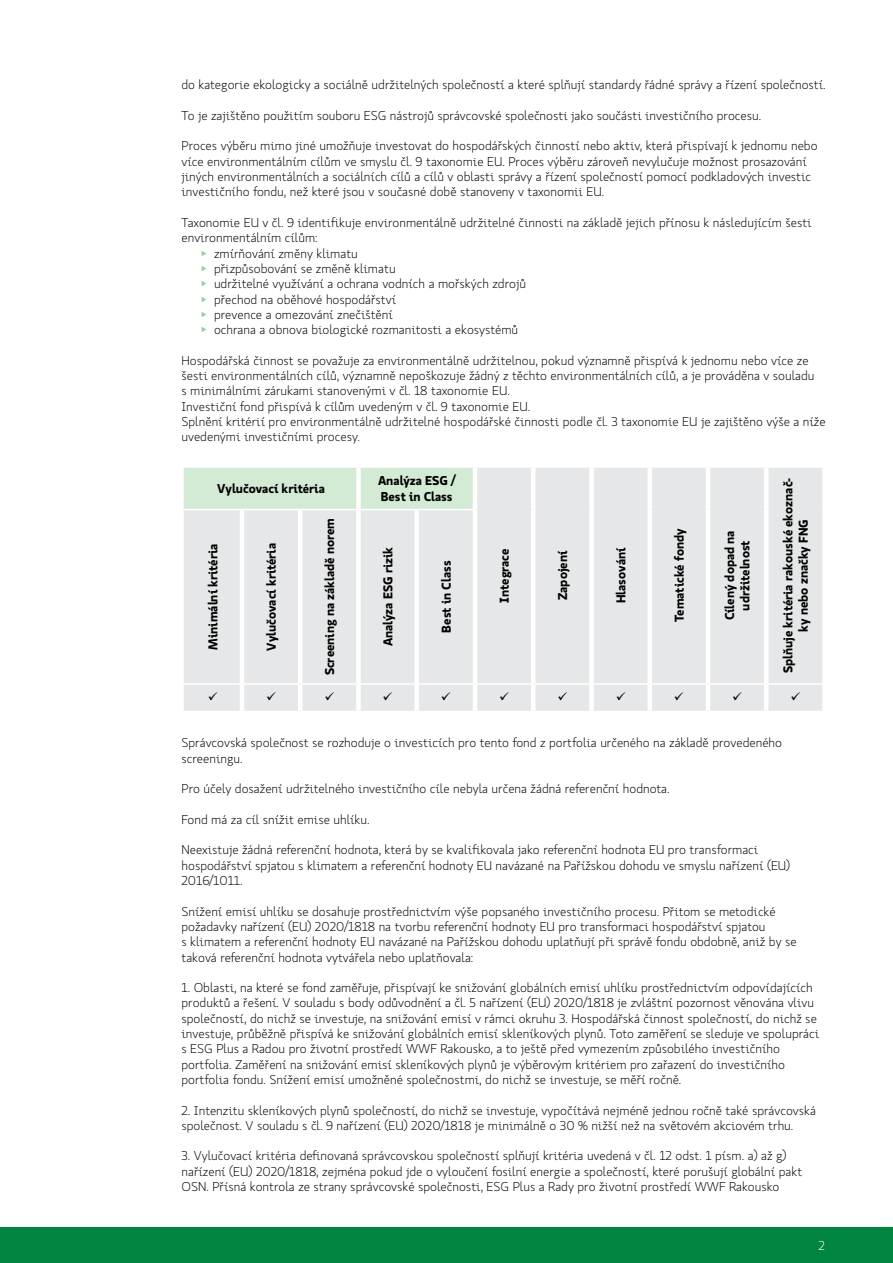
<style>
.page{position:relative;width:893px;height:1263px;background:#fff}
.page>*{position:absolute;margin:0;border:0;box-sizing:border-box;transform-origin:0 0}
.t1{font:300 12.75px/15.3px "Koop Pro";color:#000}
.t2{font:700 12.75px/15.3px "Koop Pro";color:#000;text-align:center}
.t3{font:300 12.75px "Koop Pro";color:#fff}
.s1{color:#95cf9e}
</style>
<div class="page">
<div style="left:0;top:1227px;width:893px;height:36px;background:#00853e"></div>
<div style="left:184px;top:468px;width:638px;height:243px;background:#e6e7e8"></div>
<div style="left:183px;top:468px;width:290px;height:41px;background:#d3ead4"></div>
<div style="left:356px;top:468px;width:5px;height:41px;background:#fff"></div>
<hr style="left:473px;top:468px;width:4px;height:41px;background:#fff">
<hr style="left:531px;top:468px;width:4px;height:41px;background:#fff">
<div style="left:589px;top:468px;width:5px;height:41px;background:#fff"></div>
<div style="left:647px;top:468px;width:5px;height:41px;background:#fff"></div>
<hr style="left:706px;top:468px;width:4px;height:41px;background:#fff">
<hr style="left:764px;top:468px;width:4px;height:41px;background:#fff">
<hr style="left:240px;top:510px;width:4px;height:173px;background:#fff">
<hr style="left:298px;top:510px;width:4px;height:173px;background:#fff">
<div style="left:356px;top:510px;width:5px;height:173px;background:#fff"></div>
<div style="left:414px;top:510px;width:5px;height:173px;background:#fff"></div>
<hr style="left:473px;top:509px;width:4px;height:174px;background:#fff">
<hr style="left:531px;top:509px;width:4px;height:174px;background:#fff">
<div style="left:589px;top:509px;width:5px;height:174px;background:#fff"></div>
<div style="left:647px;top:509px;width:5px;height:174px;background:#fff"></div>
<hr style="left:706px;top:509px;width:4px;height:174px;background:#fff">
<hr style="left:764px;top:509px;width:4px;height:174px;background:#fff">
<hr style="left:240px;top:685px;width:4px;height:26px;background:#fff">
<hr style="left:298px;top:685px;width:4px;height:26px;background:#fff">
<div style="left:356px;top:685px;width:5px;height:26px;background:#fff"></div>
<div style="left:414px;top:685px;width:5px;height:26px;background:#fff"></div>
<hr style="left:473px;top:685px;width:4px;height:26px;background:#fff">
<hr style="left:531px;top:685px;width:4px;height:26px;background:#fff">
<div style="left:589px;top:685px;width:5px;height:26px;background:#fff"></div>
<div style="left:647px;top:685px;width:5px;height:26px;background:#fff"></div>
<hr style="left:706px;top:685px;width:4px;height:26px;background:#fff">
<hr style="left:764px;top:685px;width:4px;height:26px;background:#fff">
<hr style="left:184px;top:683px;width:58px;height:2px;background:#fff">
<hr style="left:242px;top:683px;width:58px;height:2px;background:#fff">
<hr style="left:300px;top:683px;width:58px;height:2px;background:#fff">
<hr style="left:358px;top:683px;width:59px;height:2px;background:#fff">
<hr style="left:417px;top:683px;width:58px;height:2px;background:#fff">
<hr style="left:475px;top:683px;width:58px;height:2px;background:#fff">
<hr style="left:533px;top:683px;width:58px;height:2px;background:#fff">
<hr style="left:591px;top:683px;width:59px;height:2px;background:#fff">
<hr style="left:650px;top:683px;width:58px;height:2px;background:#fff">
<hr style="left:708px;top:683px;width:58px;height:2px;background:#fff">
<hr style="left:766px;top:683px;width:56px;height:2px;background:#fff">
<hr style="left:184px;top:509px;width:58px;height:1px;background:#fff">
<hr style="left:242px;top:509px;width:58px;height:1px;background:#fff">
<hr style="left:300px;top:509px;width:58px;height:1px;background:#fff">
<hr style="left:358px;top:509px;width:59px;height:1px;background:#fff">
<hr style="left:417px;top:509px;width:56px;height:1px;background:#fff">
<svg style="left:209px;top:692px;width:8px;height:9px"></svg>
<svg style="left:267px;top:692px;width:9px;height:9px"></svg>
<svg style="left:325px;top:692px;width:9px;height:9px"></svg>
<svg style="left:384px;top:692px;width:8px;height:9px"></svg>
<svg style="left:442px;top:692px;width:8px;height:9px"></svg>
<svg style="left:500px;top:692px;width:9px;height:9px"></svg>
<svg style="left:558px;top:692px;width:9px;height:9px"></svg>
<svg style="left:617px;top:692px;width:8px;height:9px"></svg>
<svg style="left:675px;top:692px;width:8px;height:9px"></svg>
<svg style="left:733px;top:692px;width:9px;height:9px"></svg>
<svg style="left:791px;top:692px;width:9px;height:9px"></svg>
<p class="t1" style="left:181px;top:77px;width:646px">do kategorie ekologicky a sociálně udržitelných společností a které splňují standardy řádné správy a řízení společností.</p>
<p class="t1" style="left:181px;top:108px;width:581px">To je zajištěno použitím souboru ESG nástrojů správcovské společnosti jako součásti investičního procesu.</p>
<p class="t1" style="left:181px;top:138px;width:638px">Proces výběru mimo jiné umožňuje investovat do hospodářských činností nebo aktiv, která přispívají k jednomu nebo více environmentálním cílům ve smyslu čl. 9 taxonomie EU. Proces výběru zároveň nevylučuje možnost prosazování jiných environmentálních a sociálních cílů a cílů v oblasti správy a řízení společností pomocí podkladových investic investičního fondu, než které jsou v současné době stanoveny v taxonomii EU.</p>
<p class="t1" style="left:181px;top:215px;width:632px">Taxonomie EU v čl. 9 identifikuje environmentálně udržitelné činnosti na základě jejich přínosu k následujícím šesti</p>
<p class="t1" style="left:181px;top:230px;width:138px">environmentálním cílům:</p>
<p class="t1" style="left:201px;top:245px;width:158px"><span class="s1">▶</span> zmírňování změny klimatu</p>
<p class="t1" style="left:201px;top:261px;width:196px"><span class="s1">▶</span> přizpůsobování se změně klimatu</p>
<p class="t1" style="left:201px;top:276px;width:327px"><span class="s1">▶</span> udržitelné využívání a ochrana vodních a mořských zdrojů</p>
<p class="t1" style="left:201px;top:291px;width:197px"><span class="s1">▶</span> přechod na oběhové hospodářství</p>
<p class="t1" style="left:201px;top:306px;width:193px"><span class="s1">▶</span> prevence a omezování znečištění</p>
<p class="t1" style="left:201px;top:322px;width:319px"><span class="s1">▶</span> ochrana a obnova biologické rozmanitosti a ekosystémů</p>
<p class="t1" style="left:181px;top:352px;width:646px">Hospodářská činnost se považuje za environmentálně udržitelnou, pokud významně přispívá k jednomu nebo více ze šesti environmentálních cílů, významně nepoškozuje žádný z těchto environmentálních cílů, a je prováděna v souladu<br>s minimálními zárukami stanovenými v čl. 18 taxonomie EU.<br>Investiční fond přispívá k cílům uvedeným v čl. 9 taxonomie EU.<br>Splnění kritérií pro environmentálně udržitelné hospodářské činnosti podle čl. 3 taxonomie EU je zajištěno výše a níže uvedenými investičními procesy.</p>
<p class="t2" style="left:217px;top:480px;width:109px">Vylučovací kritéria</p>
<p class="t2" style="left:378px;top:473px;width:79px;text-align:left">Analýza ESG /<br>Best in Class</p>
<p class="t2" style="left:780px;top:673px;width:197px;rotate:-90deg">Splňuje kritéria rakouské ekoznač&shy;ky nebo značky FNG</p>
<p class="t2" style="left:322px;top:675px;width:159px;rotate:-90deg">Screening na základě norem</p>
<p class="t2" style="left:671px;top:622px;width:95px;rotate:-90deg">Tematické fondy</p>
<p class="t2" style="left:722px;top:620px;width:92px;rotate:-90deg">Cílený dopad na udržitelnost</p>
<p class="t2" style="left:205px;top:650px;width:108px;rotate:-90deg">Minimální kritéria</p>
<p class="t2" style="left:263px;top:650px;width:109px;rotate:-90deg">Vylučovací kritéria</p>
<p class="t2" style="left:380px;top:646px;width:101px;rotate:-90deg">Analýza ESG rizik</p>
<p class="t2" style="left:496px;top:602px;width:56px;rotate:-90deg">Integrace</p>
<p class="t2" style="left:554px;top:600px;width:51px;rotate:-90deg">Zapojení</p>
<p class="t2" style="left:613px;top:603px;width:57px;rotate:-90deg">Hlasování</p>
<p class="t2" style="left:438px;top:633px;width:73px;rotate:-90deg">Best in Class</p>
<p class="t1" style="left:181px;top:735px;width:602px">Správcovská společnost se rozhoduje o investicích pro tento fond z portfolia určeného na základě provedeného screeningu.</p>
<p class="t1" style="left:181px;top:781px;width:490px">Pro účely dosažení udržitelného investičního cíle nebyla určena žádná referenční hodnota.</p>
<p class="t1" style="left:181px;top:811px;width:190px">Fond má za cíl snížit emise uhlíku.</p>
<p class="t1" style="left:181px;top:842px;width:610px">Neexistuje žádná referenční hodnota, která by se kvalifikovala jako referenční hodnota EU pro transformaci hospodářství spjatou s klimatem a referenční hodnoty EU navázané na Pařížskou dohodu ve smyslu nařízení (EU)<br>2016/1011.</p>
<p class="t1" style="left:181px;top:903px;width:617px">Snížení emisí uhlíku se dosahuje prostřednictvím výše popsaného investičního procesu. Přitom se metodické požadavky nařízení (EU) 2020/1818 na tvorbu referenční hodnoty EU pro transformaci hospodářství spjatou<br>s klimatem a referenční hodnoty EU navázané na Pařížskou dohodu uplatňují při správě fondu obdobně, aniž by se taková referenční hodnota vytvářela nebo uplatňovala:</p>
<p class="t1" style="left:181px;top:980px;width:639px">1. Oblasti, na které se fond zaměřuje, přispívají ke snižování globálních emisí uhlíku prostřednictvím odpovídajících produktů a řešení. V souladu s body odůvodnění a čl. 5 nařízení (EU) 2020/1818 je zvláštní pozornost věnována vlivu společností, do nichž se investuje, na snižování emisí v rámci okruhu 3. Hospodářská činnost společností, do nichž se investuje, průběžně přispívá ke snižování globálních emisí skleníkových plynů. Toto zaměření se sleduje ve spolupráci s ESG Plus a Radou pro životní prostředí WWF Rakousko, a to ještě před vymezením způsobilého investičního portfolia. Zaměření na snižování emisí skleníkových plynů je výběrovým kritériem pro zařazení do investičního portfolia fondu. Snížení emisí umožněné společnostmi, do nichž se investuje, se měří ročně.</p>
<p class="t1" style="left:181px;top:1102px;width:636px">2. Intenzitu skleníkových plynů společností, do nichž se investuje, vypočítává nejméně jednou ročně také správcovská společnost. V souladu s čl. 9 nařízení (EU) 2020/1818 je minimálně o 30 % nižší než na světovém akciovém trhu.</p>
<p class="t1" style="left:181px;top:1148px;width:622px">3. Vylučovací kritéria definovaná správcovskou společností splňují kritéria uvedená v čl. 12 odst. 1 písm. a) až g) nařízení (EU) 2020/1818, zejména pokud jde o vyloučení fosilní energie a společností, které porušují globální pakt<br>OSN. Přísná kontrola ze strany správcovské společnosti, ESG Plus a Rady pro životní prostředí WWF Rakousko</p>
<p class="t3" style="left:818px;top:1237px;width:8px">2</p>
</div>
